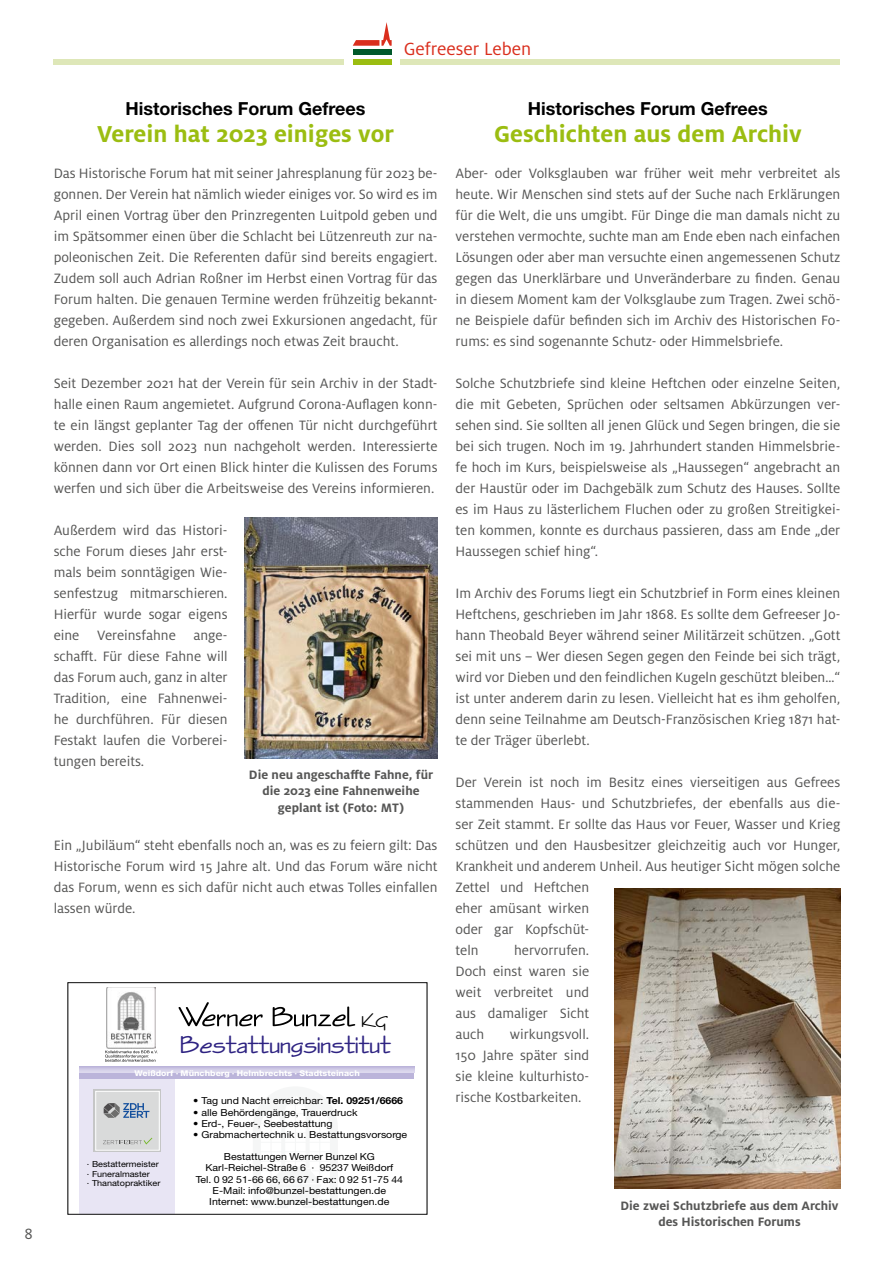
<style>
.page{position:relative;width:893px;height:1263px;background:#fff}
.page>*{position:absolute;margin:0;border:0;box-sizing:border-box;transform-origin:0 0}
.t1{font:25.65px "Enviro D";color:#2e2382;scale:1.2 1}
.t2{font:700 25.5px "Milo OT";color:#9bbd11}
.t3{font:19.5px "Milo OT";color:#da2e1d}
.t4{font:700 18px "Helvetica Neue LT";color:#000}
.t5{font:16.5px "Enviro D";color:#000;scale:1.2 1}
.t6{font:16.5px "Milo OT";color:#565655}
.t7{font:15px/21px "Milo OT";color:#565655;text-align:justify}
.t8{font:700 13.5px/16.5px "Milo OT";color:#565655;text-align:center}
.t9{font:9.75px/11.2px "Helvetica Neue";color:#000;text-align:center;scale:1.09 1}
.t10{font:8.25px/9.8px "Helvetica Neue";color:#000;scale:1.09 1}
.t11{font:800 7.95px "Helvetica Neue";color:#fff;scale:1.09 1}
.s1{font-weight:700}
</style>
<div class="page">
<div style="left:353px;top:50px;width:39px;height:5px;background:#00592a"></div>
<div style="left:353px;top:59px;width:39px;height:6px;background:#9bbd11"></div>
<svg style="left:353px;top:22px;width:39px;height:24px"></svg>
<div style="left:400px;top:59px;width:439px;height:6px;background:#dee7b8"></div>
<div style="left:54px;top:59px;width:290px;height:6px;background:#dee7b8"></div>
<img style="left:245px;top:518px;width:192px;height:241px">
<img style="left:615px;top:888px;width:225px;height:301px">
<div style="left:80px;top:1075px;width:95px;height:139px;background:#e8e5f4"></div>
<div style="left:67px;top:982px;width:360px;height:233px;border:1px solid #000"></div>
<div style="left:80px;top:1066px;width:334px;height:13px;background:#bbb4da"></div>
<svg style="left:80px;top:1068px;width:334px;height:5px"></svg>
<svg style="left:178px;top:1002px;width:177px;height:24px"></svg>
<svg style="left:94px;top:1089px;width:67px;height:63px"></svg>
<div style="left:96px;top:1091px;width:63px;height:59px;background:#d9dada"></div>
<div style="left:96px;top:1091px;width:63px;height:59px;border:1px solid #fff"></div>
<svg style="left:104px;top:1103px;width:45px;height:15px"></svg>
<svg style="left:103px;top:1138px;width:49px;height:6px"></svg>
<svg style="left:105px;top:1050px;width:53px;height:12px"></svg>
<img style="left:106px;top:987px;width:49px;height:61px">
<p class="t6" style="left:25px;top:1225px;width:10px">8</p>
<h3 class="t3" style="left:404px;top:38px;width:129px">Gefreeser Leben</h3>
<p class="t4" style="left:126px;top:97px;width:241px">Historisches Forum Gefrees</p>
<h2 class="t2" style="left:97px;top:119px;width:299px">Verein hat 2023 einiges vor</h2>
<p class="t7" style="left:54px;top:162px;width:385px">Das Historische Forum hat mit seiner Jahresplanung für 2023 be&shy;gonnen. Der Verein hat nämlich wieder einiges vor. So wird es im April einen Vortrag über den Prinzregenten Luitpold geben und im Spätsommer einen über die Schlacht bei Lützenreuth zur na&shy;poleonischen Zeit. Die Referenten dafür sind bereits engagiert.<br>Zudem soll auch Adrian Roßner im Herbst einen Vortrag für das Forum halten. Die genauen Termine werden frühzeitig bekannt&shy;gegeben. Außerdem sind noch zwei Exkursionen angedacht, für deren Organisation es allerdings noch etwas Zeit braucht.</p>
<p class="t7" style="left:54px;top:372px;width:385px">Seit Dezember 2021 hat der Verein für sein Archiv in der Stadt&shy;halle einen Raum angemietet. Aufgrund Corona-Auflagen konn&shy;te ein längst geplanter Tag der offenen Tür nicht durchgeführt werden. Dies soll 2023 nun nachgeholt werden. Interessierte können dann vor Ort einen Blick hinter die Kulissen des Forums werfen und sich über die Arbeitsweise des Vereins informieren.</p>
<p class="t7" style="left:54px;top:519px;width:175px">Außerdem wird das Histori&shy;sche Forum dieses Jahr erst&shy;mals beim sonntägigen Wie&shy;senfestzug mitmarschieren.<br>Hierfür wurde sogar eigens eine Vereinsfahne ange&shy;schafft. Für diese Fahne will das Forum auch, ganz in alter Tradition, eine Fahnenwei&shy;he durchführen. Für diesen Festakt laufen die Vorberei&shy;tungen bereits.</p>
<p class="t8" style="left:249px;top:766px;width:186px">Die neu angeschaffte Fahne, für die 2023 eine Fahnenweihe geplant ist (Foto: MT)</p>
<p class="t7" style="left:54px;top:834px;width:385px">Ein „Jubiläum“ steht ebenfalls noch an, was es zu feiern gilt: Das Historische Forum wird 15 Jahre alt. Und das Forum wäre nicht das Forum, wenn es sich dafür nicht auch etwas Tolles einfallen lassen würde.</p>
<p class="t5" style="left:361px;top:1012px;width:24px">KG</p>
<h1 class="t1" style="left:180px;top:1031px;width:177px">Bestattungsinstitut</h1>
<p class="t11" style="left:134px;top:1068px;width:208px">Weißdorf · Münchberg · Helmbrechts · Stadtsteinach</p>
<p class="t10" style="left:87px;top:1159px;width:69px">· Bestattermeister · Funeralmaster<br>· Thanatopraktiker</p>
<p class="t9" style="left:193px;top:1095px;width:194px">• Tag und Nacht erreichbar: <span class="s1">Tel. 09251/6666</span></p>
<p class="t9" style="left:193px;top:1106px;width:152px">• alle Behördengänge, Trauerdruck</p>
<p class="t9" style="left:193px;top:1117px;width:129px">• Erd-, Feuer-, Seebestattung</p>
<p class="t9" style="left:193px;top:1129px;width:198px">• Grabmachertechnik u. Bestattungsvorsorge</p>
<p class="t9" style="left:196px;top:1151px;width:192px">Bestattungen Werner Bunzel KG Karl-Reichel-Straße 6 · 95237 Weißdorf<br>Tel. 0 92 51-66 66, 66 67 · Fax: 0 92 51-75 44<br>E-Mail: info@bunzel-bestattungen.de Internet: www.bunzel-bestattungen.de</p>
<p class="t4" style="left:528px;top:97px;width:241px">Historisches Forum Gefrees</p>
<h2 class="t2" style="left:494px;top:119px;width:309px">Geschichten aus dem Archiv</h2>
<p class="t7" style="left:455px;top:162px;width:386px">Aber- oder Volksglauben war früher weit mehr verbreitet als heute. Wir Menschen sind stets auf der Suche nach Erklärungen für die Welt, die uns umgibt. Für Dinge die man damals nicht zu verstehen vermochte, suchte man am Ende eben nach einfachen Lösungen oder aber man versuchte einen angemessenen Schutz gegen das Unerklärbare und Unveränderbare zu finden. Genau in diesem Moment kam der Volksglaube zum Tragen. Zwei schö&shy;ne Beispiele dafür befinden sich im Archiv des Historischen Fo&shy;rums: es sind sogenannte Schutz- oder Himmelsbriefe.</p>
<p class="t7" style="left:455px;top:372px;width:386px">Solche Schutzbriefe sind kleine Heftchen oder einzelne Seiten, die mit Gebeten, Sprüchen oder seltsamen Abkürzungen ver&shy;sehen sind. Sie sollten all jenen Glück und Segen bringen, die sie bei sich trugen. Noch im 19. Jahrhundert standen Himmelsbrie&shy;fe hoch im Kurs, beispielsweise als „Haussegen“ angebracht an der Haustür oder im Dachgebälk zum Schutz des Hauses. Sollte es im Haus zu lästerlichem Fluchen oder zu großen Streitigkei&shy;ten kommen, konnte es durchaus passieren, dass am Ende „der Haussegen schief hing“.</p>
<p class="t7" style="left:455px;top:582px;width:386px">Im Archiv des Forums liegt ein Schutzbrief in Form eines kleinen Heftchens, geschrieben im Jahr 1868. Es sollte dem Gefreeser Jo&shy;hann Theobald Beyer während seiner Militärzeit schützen. „Gott sei mit uns – Wer diesen Segen gegen den Feinde bei sich trägt, wird vor Dieben und den feindlichen Kugeln geschützt bleiben…“ ist unter anderem darin zu lesen. Vielleicht hat es ihm geholfen, denn seine Teilnahme am Deutsch-Französischen Krieg 1871 hat&shy;te der Träger überlebt.</p>
<p class="t7" style="left:455px;top:771px;width:386px;text-align:left">Der Verein ist noch im Besitz eines vierseitigen aus Gefrees stammenden Haus- und Schutzbriefes, der ebenfalls aus die&shy;ser Zeit stammt. Er sollte das Haus vor Feuer, Wasser und Krieg schützen und den Hausbesitzer gleichzeitig auch vor Hunger, Krankheit und anderem Unheil. Aus heutiger Sicht mögen solche Zettel und Heftchen<br>eher amüsant wirken<br>oder gar Kopfschüt-<br>teln</p>
<p class="t7" style="left:455px;top:939px;width:135px;text-indent:59px">hervorrufen.<br>Doch einst waren sie weit verbreitet und aus damaliger Sicht auch</p>
<p class="t7" style="left:455px;top:1023px;width:135px;text-indent:54px">wirkungsvoll.<br>150 Jahre später sind sie kleine kulturhisto&shy;rische Kostbarkeiten.</p>
<p class="t8" style="left:620px;top:1197px;width:220px">Die zwei Schutzbriefe aus dem Archiv des Historischen Forums</p>
</div>
